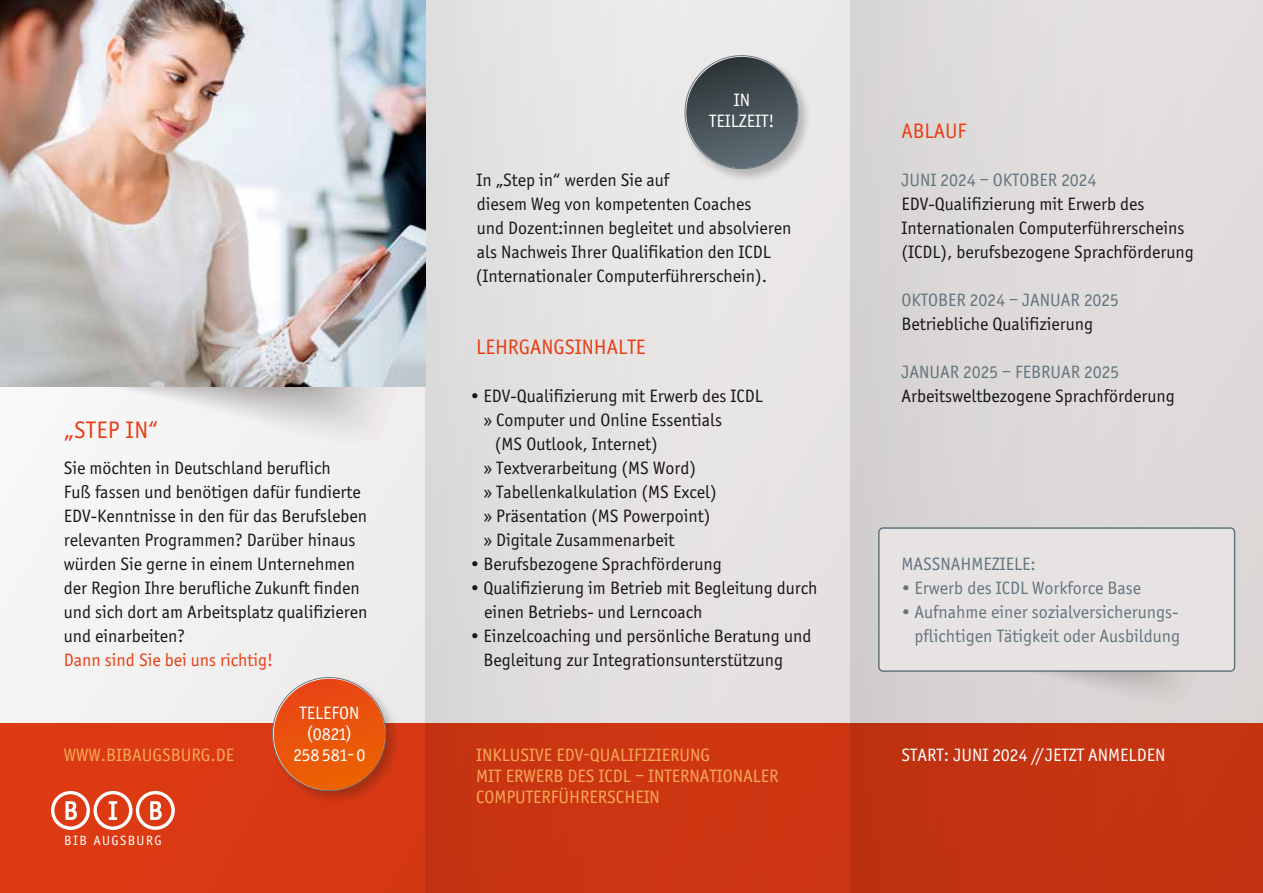
<style>
.page{position:relative;width:1263px;height:893px;background:#f2f1f1}
.page>*{position:absolute;margin:0;border:0;box-sizing:border-box;transform-origin:0 0}
.t1{font:24px "Officina Sans ITC Pro";letter-spacing:.02em;color:#e83e15}
.t2{font:21px "Officina Sans ITC Pro";color:#e83e15}
.t3{font:18px/24px "Officina Sans ITC Pro";color:#181716}
.t4{font:18px/24px "Officina Sans ITC Pro";color:#65757e;text-align:right}
.t5{font:18px/21px "Officina Sans ITC Pro";color:#f7aa57}
.t6{font:18px/21px "Officina Sans ITC Pro";color:#fff;text-align:center}
.t7{font:18px "Officina Sans ITC Pro";color:#e83e15}
.t8{font:13.5px "Officina Sans";letter-spacing:.1em;color:#fff}
</style>
<div class="page">
<div style="left:425px;top:0;width:425px;height:893px;background:#e5e3e2"></div>
<div style="left:850px;top:0;width:413px;height:893px;background:#dedad9"></div>
<svg style="left:126px;top:387px;width:257px;height:46px"></svg>
<div style="left:0;top:723px;width:1263px;height:170px;background:linear-gradient(to right,#db3a13,#bf3210)"></div>
<svg style="left:51px;top:791px;width:124px;height:39px"></svg>
<img style="left:0;top:0;width:425px;height:387px">
<div style="left:270px;top:675px;width:130px;height:130px;background:#181716;opacity:.25"></div>
<div style="left:274px;top:679px;width:111px;height:111px;background:linear-gradient(to bottom,#e84516,#ec6300);border-radius:56px"></div>
<div style="left:682px;top:53px;width:130px;height:130px;background:#181716;opacity:.25"></div>
<div style="left:686px;top:57px;width:112px;height:111px;background:linear-gradient(to bottom,#2f3739,#606e77);border-radius:56px"></div>
<svg style="left:918px;top:672px;width:267px;height:39px"></svg>
<div style="left:879px;top:528px;width:355px;height:143px;background:#e7e3e3;border-radius:4px"></div>
<div style="left:878px;top:527px;width:357px;height:145px;border:2px solid #65757e;border-radius:4px"></div>
<h1 class="t1" style="left:64px;top:416px;width:96px">„STEP IN“</h1>
<p class="t3" style="left:64px;top:456px;width:305px">Sie möchten in Deutschland beruflich<br>Fuß fassen und benötigen dafür fundierte EDV-Kenntnisse in den für das Berufsleben relevanten Programmen? Darüber hinaus würden Sie gerne in einem Unternehmen der Region Ihre berufliche Zukunft finden und sich dort am Arbeitsplatz qualifizieren und einarbeiten?</p>
<p class="t7" style="left:64px;top:650px;width:211px">Dann sind Sie bei uns richtig!</p>
<p class="t6" style="left:709px;top:89px;width:67px">IN<br>TEILZEIT!</p>
<p class="t3" style="left:476px;top:167px;width:317px">In „Step in“ werden Sie auf<br>diesem Weg von kompetenten Coaches<br>und Dozent:innen begleitet und absolvieren als Nachweis Ihrer Qualifikation den ICDL (Internationaler Computerführerschein).</p>
<p class="t2" style="left:476px;top:334px;width:171px">LEHRGANGSINHALTE</p>
<p class="t3" style="left:470px;top:383px;width:294px">• EDV-Qualifizierung mit Erwerb des ICDL</p>
<p class="t3" style="left:483px;top:407px;width:240px">» Computer und Online Essentials</p>
<p class="t3" style="left:495px;top:431px;width:164px">(MS Outlook, Internet)</p>
<p class="t3" style="left:483px;top:455px;width:214px">» Textverarbeitung (MS Word)</p>
<p class="t3" style="left:483px;top:479px;width:235px">» Tabellenkalkulation (MS Excel)</p>
<p class="t3" style="left:483px;top:503px;width:228px">» Präsentation (MS Powerpoint)</p>
<p class="t3" style="left:483px;top:527px;width:193px">» Digitale Zusammenarbeit</p>
<p class="t3" style="left:470px;top:551px;width:253px">• Berufsbezogene Sprachförderung</p>
<p class="t3" style="left:484px;top:575px;width:335px;text-indent:-14px">• Qualifizierung im Betrieb mit Begleitung durch einen Betriebs- und Lerncoach</p>
<p class="t3" style="left:484px;top:623px;width:329px;text-indent:-13px">• Einzelcoaching und persönliche Beratung und<br>Begleitung zur Integrationsunterstützung</p>
<p class="t2" style="left:901px;top:118px;width:66px">ABLAUF</p>
<p class="t4" style="left:901px;top:167px;width:197px">JUNI 2024 – OKTOBER 2024</p>
<p class="t3" style="left:901px;top:191px;width:294px">EDV-Qualifizierung mit Erwerb des<br>Internationalen Computerführerscheins (ICDL), berufsbezogene Sprachförderung</p>
<p class="t4" style="left:901px;top:287px;width:219px">OKTOBER 2024 – JANUAR 2025</p>
<p class="t3" style="left:901px;top:311px;width:193px">Betriebliche Qualifizierung</p>
<p class="t4" style="left:901px;top:359px;width:219px">JANUAR 2025 – FEBRUAR 2025</p>
<p class="t3" style="left:901px;top:383px;width:275px">Arbeitsweltbezogene Sprachförderung</p>
<p class="t4" style="left:901px;top:552px;width:136px">MASSNAHMEZIELE:</p>
<p class="t4" style="left:901px;top:576px;width:241px">• Erwerb des ICDL Workforce Base</p>
<p class="t4" style="left:901px;top:600px;width:280px">• Aufnahme einer sozialversicherungs&shy;pflichtigen Tätigkeit oder Ausbildung</p>
<p class="t6" style="left:293px;top:703px;width:74px">TELEFON (0821)<br>258 581-0</p>
<p class="t5" style="left:64px;top:745px;width:172px">WWW.BIBAUGSBURG.DE</p>
<p class="t6" style="left:901px;top:745px;width:265px">START: JUNI 2024 //JETZT ANMELDEN</p>
<p class="t5" style="left:476px;top:745px;width:304px">INKLUSIVE EDV-QUALIFIZIERUNG<br>MIT ERWERB DES ICDL – INTERNATIONALER<br>COMPUTERFÜHRERSCHEIN</p>
<p class="t8" style="left:64px;top:833px;width:99px">BIB AUGSBURG</p>
</div>
